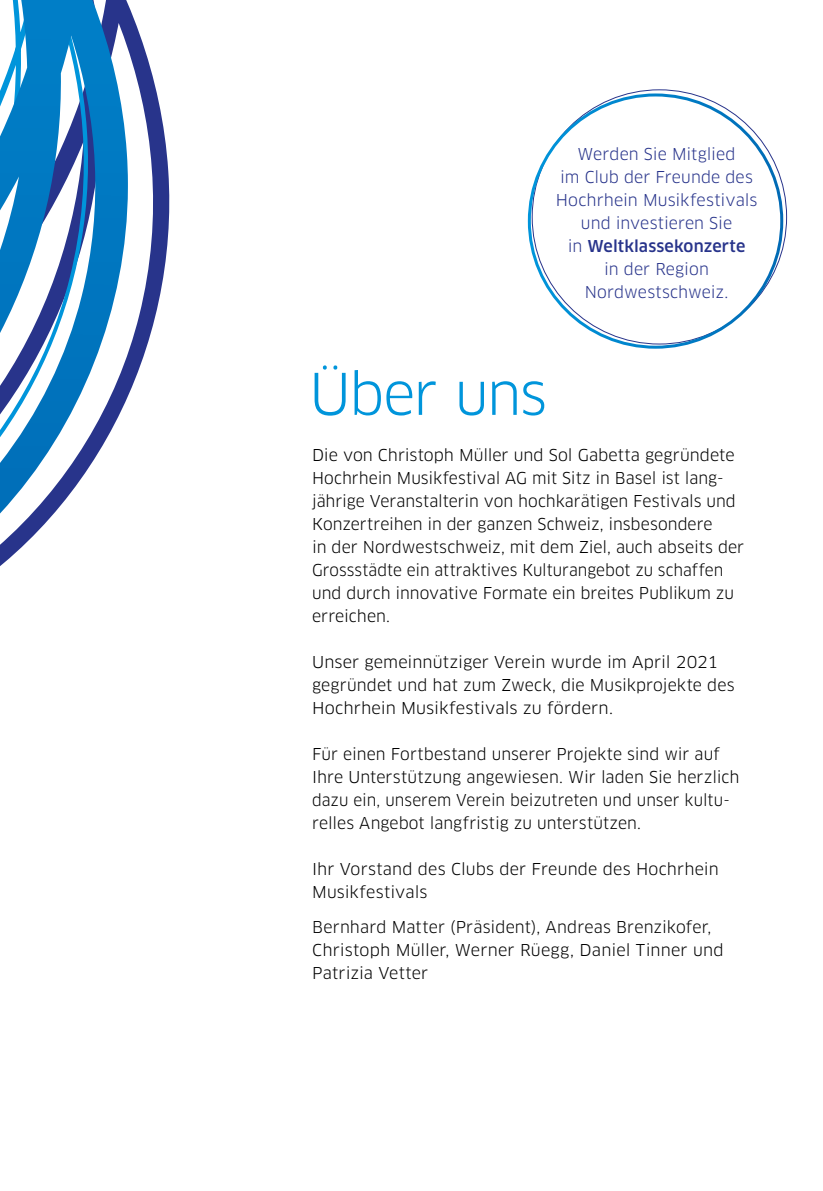
<style>
.page{position:relative;width:823px;height:1191px;background:#fff}
.page>*{position:absolute;margin:0;border:0;box-sizing:border-box;transform-origin:0 0}
.t1{font:56px "Clan OT";letter-spacing:-.03em;color:#0095db}
.t2{font:16px/23px "Clan OT";color:#000}
.t3{font:16px/23px "Clan OT";color:#28348b;text-align:center}
.s1{font-weight:500}
</style>
<div class="page">
<svg style="left:0;top:4px;width:169px;height:562px"></svg>
<svg style="left:0;top:0;width:128px;height:513px"></svg>
<p class="t3" style="left:555px;top:142px;width:203px">Werden Sie Mitglied<br>im Club der Freunde des<br>Hochrhein Musikfestivals und investieren Sie<br>in <span class="s1">Weltklassekonzerte<br></span>in der Region<br>Nordwestschweiz.</p>
<h1 class="t1" style="left:309px;top:361px;width:239px">Über uns</h1>
<p class="t2" style="left:312px;top:443px;width:433px">Die von Christoph Müller und Sol Gabetta gegründete Hochrhein Musikfestival AG mit Sitz in Basel ist lang&shy;jährige Veranstalterin von hochkarätigen Festivals und Konzertreihen in der ganzen Schweiz, insbesondere<br>in der Nordwestschweiz, mit dem Ziel, auch abseits der Grossstädte ein attraktives Kulturangebot zu schaffen und durch innovative Formate ein breites Publikum zu erreichen.</p>
<p class="t2" style="left:312px;top:650px;width:423px">Unser gemeinnütziger Verein wurde im April 2021 gegründet und hat zum Zweck, die Musikprojekte des<br>Hochrhein Musikfestivals zu fördern.</p>
<p class="t2" style="left:312px;top:742px;width:428px">Für einen Fortbestand unserer Projekte sind wir auf Ihre Unterstützung angewiesen. Wir laden Sie herzlich dazu ein, unserem Verein beizutreten und unser kultu&shy;relles Angebot langfristig zu unterstützen.</p>
<p class="t2" style="left:312px;top:857px;width:408px">Ihr Vorstand des Clubs der Freunde des Hochrhein<br>Musikfestivals</p>
<p class="t2" style="left:312px;top:915px;width:413px">Bernhard Matter (Präsident), Andreas Brenzikofer,<br>Christoph Müller, Werner Rüegg, Daniel Tinner und<br>Patrizia Vetter</p>
</div>
